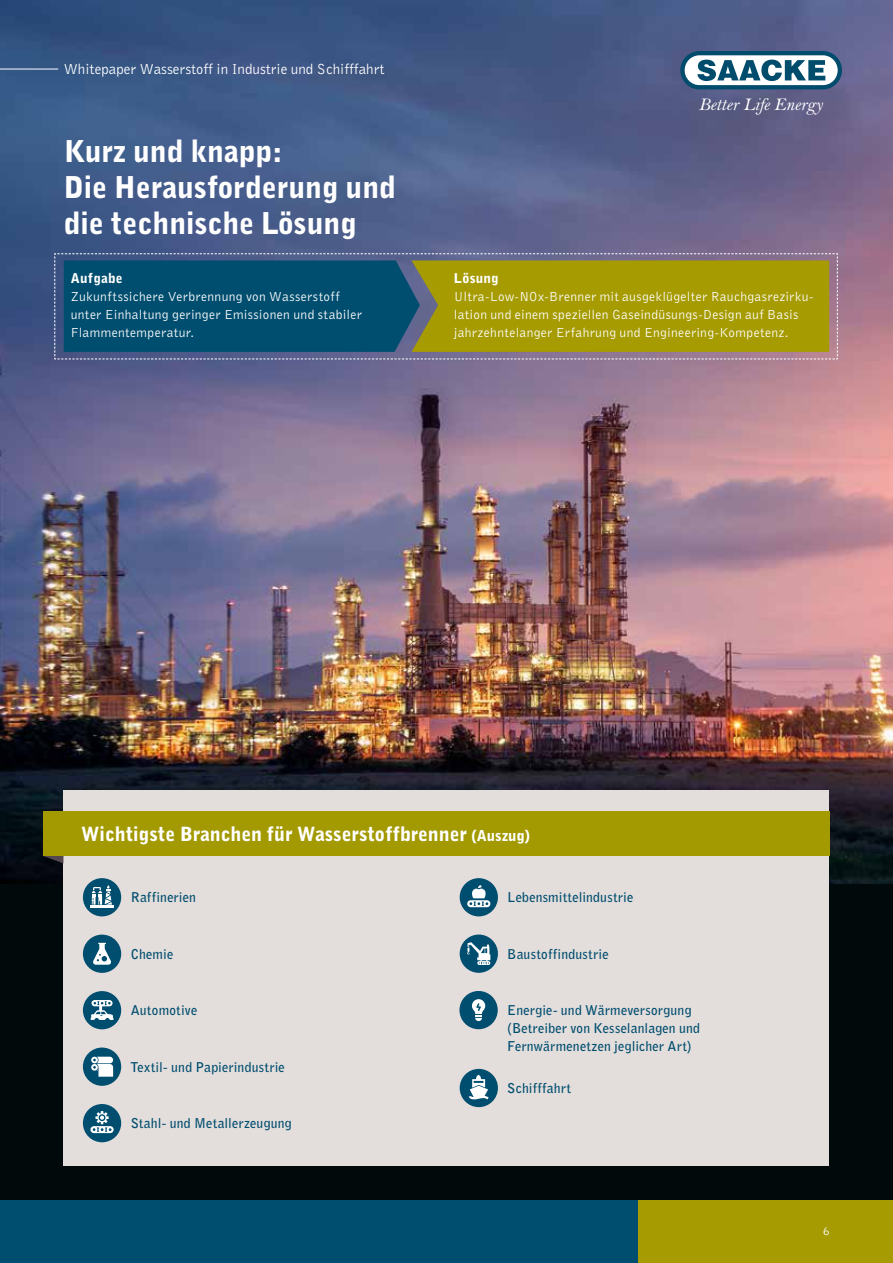
<style>
.page{position:relative;width:893px;height:1263px;background:#fff}
.page>*{position:absolute;margin:0;border:0;box-sizing:border-box;transform-origin:0 0}
.t1{font:900 30px/36px "Bell Gothic";color:#fff}
.t2{font:900 19.5px "Bell Gothic";color:#fff}
.t3{font:italic 18px "Bell MT Std";letter-spacing:-.005em;color:#fff}
.t4{font:15px "Bell Gothic";color:#fff}
.t5{font:13.5px/18px "Bell Gothic";letter-spacing:.025em;color:#fff}
.t6{font:700 13.5px/18px "Bell Gothic";letter-spacing:.02em;color:#004d6e}
.t7{font:900 13.5px "Bell Gothic";letter-spacing:.02em;color:#fff}
.t8{font:12px "Bell Gothic";color:#fff}
.s1{font-size:15px}
</style>
<div class="page">
<div style="left:638px;top:1199px;width:255px;height:64px;background:#a69b00"></div>
<div style="left:0;top:1199px;width:638px;height:64px;background:#004e6f"></div>
<div style="left:0;top:0;width:893px;height:1199px;background:#01090b"></div>
<img style="left:0;top:0;width:893px;height:883px">
<div style="left:64px;top:790px;width:765px;height:375px;background:#e3dedc"></div>
<svg style="left:43px;top:856px;width:20px;height:7px"></svg>
<div style="left:43px;top:811px;width:786px;height:45px;background:#a39900"></div>
<div style="left:459px;top:991px;width:39px;height:38px;background:#004e6f;border-radius:50%"></div>
<svg style="left:472px;top:999px;width:13px;height:22px"></svg>
<div style="left:83px;top:934px;width:38px;height:39px;background:#004e6f;border-radius:50%"></div>
<svg style="left:93px;top:943px;width:18px;height:22px"></svg>
<div style="left:460px;top:1069px;width:38px;height:38px;background:#004e6f;border-radius:50%"></div>
<svg style="left:469px;top:1075px;width:20px;height:25px"></svg>
<div style="left:460px;top:934px;width:38px;height:39px;background:#004e6f;border-radius:50%"></div>
<svg style="left:467px;top:942px;width:23px;height:23px"></svg>
<div style="left:83px;top:878px;width:38px;height:38px;background:#004e6f;border-radius:50%"></div>
<hr style="left:90px;top:905px;width:24px;height:2px;background:#fff">
<svg style="left:92px;top:885px;width:20px;height:20px"></svg>
<div style="left:83px;top:1104px;width:38px;height:38px;background:#004e6f;border-radius:50%"></div>
<svg style="left:90px;top:1111px;width:24px;height:22px"></svg>
<div style="left:460px;top:878px;width:38px;height:38px;background:#004e6f;border-radius:50%"></div>
<svg style="left:467px;top:885px;width:23px;height:22px"></svg>
<div style="left:83px;top:991px;width:38px;height:38px;background:#004e6f;border-radius:50%"></div>
<svg style="left:90px;top:1000px;width:24px;height:20px"></svg>
<div style="left:83px;top:1047px;width:38px;height:39px;background:#004e6f;border-radius:50%"></div>
<svg style="left:91px;top:1057px;width:22px;height:20px"></svg>
<svg style="left:680px;top:51px;width:162px;height:38px;background:#779daf"></svg>
<svg style="left:54px;top:253px;width:784px;height:107px;background:#5e7645"></svg>
<hr style="left:0;top:69px;width:58px;height:1px;background:#fff">
<p class="t4" style="left:64px;top:60px;width:322px">Whitepaper Wasserstoff in Industrie und Schifffahrt</p>
<h1 class="t1" style="left:64px;top:134px;width:334px">Kurz und knapp:<br>Die Herausforderung und die technische Lösung</h1>
<p class="t7" style="left:71px;top:270px;width:53px">Aufgabe</p>
<p class="t5" style="left:71px;top:288px;width:293px">Zukunftssichere Verbrennung von Wasserstoff unter Einhaltung geringer Emissionen und stabiler<br>Flammentemperatur.</p>
<h3 class="t3" style="left:699px;top:94px;width:125px">Better Life Energy</h3>
<p class="t7" style="left:454px;top:270px;width:46px">Lösung</p>
<p class="t5" style="left:454px;top:288px;width:361px">Ultra-Low-NOx-Brenner mit ausgeklügelter Rauchgasrezirku&shy;lation und einem speziellen Gaseindüsungs-Design auf Basis jahrzehntelanger Erfahrung und Engineering-Kompetenz.</p>
<h2 class="t2" style="left:81px;top:821px;width:450px">Wichtigste Branchen für Wasserstoffbrenner <span class="s1">(Auszug)</span></h2>
<p class="t6" style="left:131px;top:888px;width:67px">Raffinerien</p>
<p class="t6" style="left:131px;top:945px;width:44px">Chemie</p>
<p class="t6" style="left:131px;top:1001px;width:68px">Automotive</p>
<p class="t6" style="left:131px;top:1058px;width:155px">Textil- und Papierindustrie</p>
<p class="t6" style="left:131px;top:1114px;width:162px">Stahl- und Metallerzeugung</p>
<p class="t6" style="left:507px;top:888px;width:127px">Lebensmittelindustrie</p>
<p class="t6" style="left:507px;top:945px;width:103px">Baustoffindustrie</p>
<p class="t6" style="left:507px;top:1001px;width:194px">Energie- und Wärmeversorgung (Betreiber von Kesselanlagen und<br>Fernwärmenetzen jeglicher Art)</p>
<p class="t6" style="left:507px;top:1079px;width:65px">Schifffahrt</p>
<p class="t8" style="left:823px;top:1224px;width:8px">6</p>
</div>
